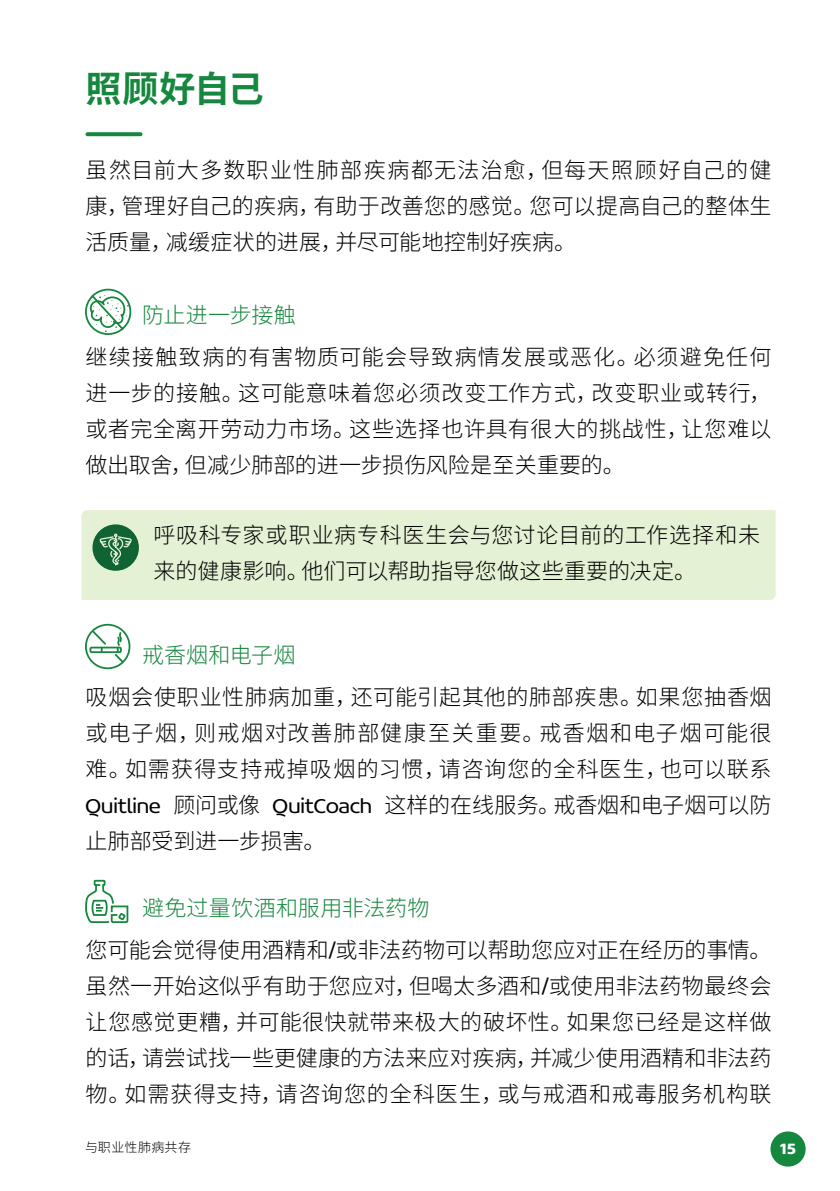
<style>
.page{position:relative;width:840px;height:1191px;background:#fff}
.page>*{position:absolute;margin:0;border:0;box-sizing:border-box;transform-origin:0 0}
.t1{font:700 36px "Noto Sans SC";letter-spacing:-.005em;color:#15873e}
.t2{font:300 22px/36px "Noto Sans SC";letter-spacing:.01em;color:#000;text-align:justify}
.t3{font:300 22px "Noto Sans SC";letter-spacing:-.005em;color:#15873e}
.t4{font:700 16px "Concord W00";color:#fff}
.t5{font:300 13px "Noto Sans SC";letter-spacing:.025em;color:#000}
.s1{font-family:"Concord W00"}
.s2{color:#15873e}
</style>
<div class="page">
<div style="left:85px;top:624px;width:45px;height:45px;border:2px solid #15873e;border-radius:50%"></div>
<svg style="left:89px;top:628px;width:36px;height:36px"></svg>
<div style="left:81px;top:510px;width:695px;height:90px;background:#e5f1d4"></div>
<svg style="left:87px;top:132px;width:53px;height:4px"></svg>
<svg style="left:85px;top:879px;width:44px;height:44px"></svg>
<div style="left:92px;top:524px;width:47px;height:47px;background:#106434;border-radius:50%"></div>
<svg style="left:99px;top:533px;width:33px;height:33px"></svg>
<svg style="left:85px;top:288px;width:47px;height:47px"></svg>
<div style="left:770px;top:1131px;width:35px;height:35px;background:#15873e;border-radius:50%"></div>
<h1 class="t1" style="left:85px;top:69px;width:180px">照顾好自己</h1>
<p class="t2" style="left:85px;top:153px;width:687px">虽然目前大多数职业性肺部疾病都无法治愈，但每天照顾好自己的健康，管理好自己的疾病，有助于改善您的感觉。您可以提高自己的整体生活质量，减缓症状的进展，并尽可能地控制好疾病。</p>
<p class="t3" style="left:142px;top:303px;width:155px">防止进一步接触</p>
<p class="t2" style="left:85px;top:339px;width:687px">继续接触致病的有害物质可能会导致病情发展或恶化。必须避免任何进一步的接触。这可能意味着您必须改变工作方式，改变职业或转行，或者完全离开劳动力市场。这些选择也许具有很大的挑战性，让您难以做出取舍，但减少肺部的进一步损伤风险是至关重要的。</p>
<p class="t2" style="left:153px;top:517px;width:607px">呼吸科专家或职业病专科医生会与您讨论目前的工作选择和未来的健康影响。他们可以帮助指导您做这些重要的决定。</p>
<p class="t3" style="left:142px;top:643px;width:155px">戒香烟和电子烟</p>
<p class="t2" style="left:85px;top:679px;width:687px">吸烟会使职业性肺病加重，还可能引起其他的肺部疾患。如果您抽香烟或电子烟，则戒烟对改善肺部健康至关重要。戒香烟和电子烟可能很难。如需获得支持戒掉吸烟的习惯，请咨询您的全科医生，也可以联系<span class="s1">Quitline</span> 顾问或像 <span class="s1">QuitCoach</span> 这样的在线服务。戒香烟和电子烟可以防止肺部受到进一步损害。</p>
<p class="t2" style="left:85px;top:887px;width:687px;line-height:41.6px;text-indent:57px"><span class="s2">避免过量饮酒和服用非法药物<br></span>您可能会觉得使用酒精和<span class="s1">/</span>或非法药物可以帮助您应对正在经历的事情。</p>
<p class="t2" style="left:85px;top:968px;width:687px">虽然一开始这似乎有助于您应对，但喝太多酒和<span class="s1">/</span>或使用非法药物最终会让您感觉更糟，并可能很快就带来极大的破坏性。如果您已经是这样做的话，请尝试找一些更健康的方法来应对疾病，并减少使用酒精和非法药物。如需获得支持，请咨询您的全科医生，或与戒酒和戒毒服务机构联</p>
<p class="t5" style="left:85px;top:1140px;width:108px">与职业性肺病共存</p>
<p class="t4" style="left:779px;top:1138px;width:17px">15</p>
</div>
